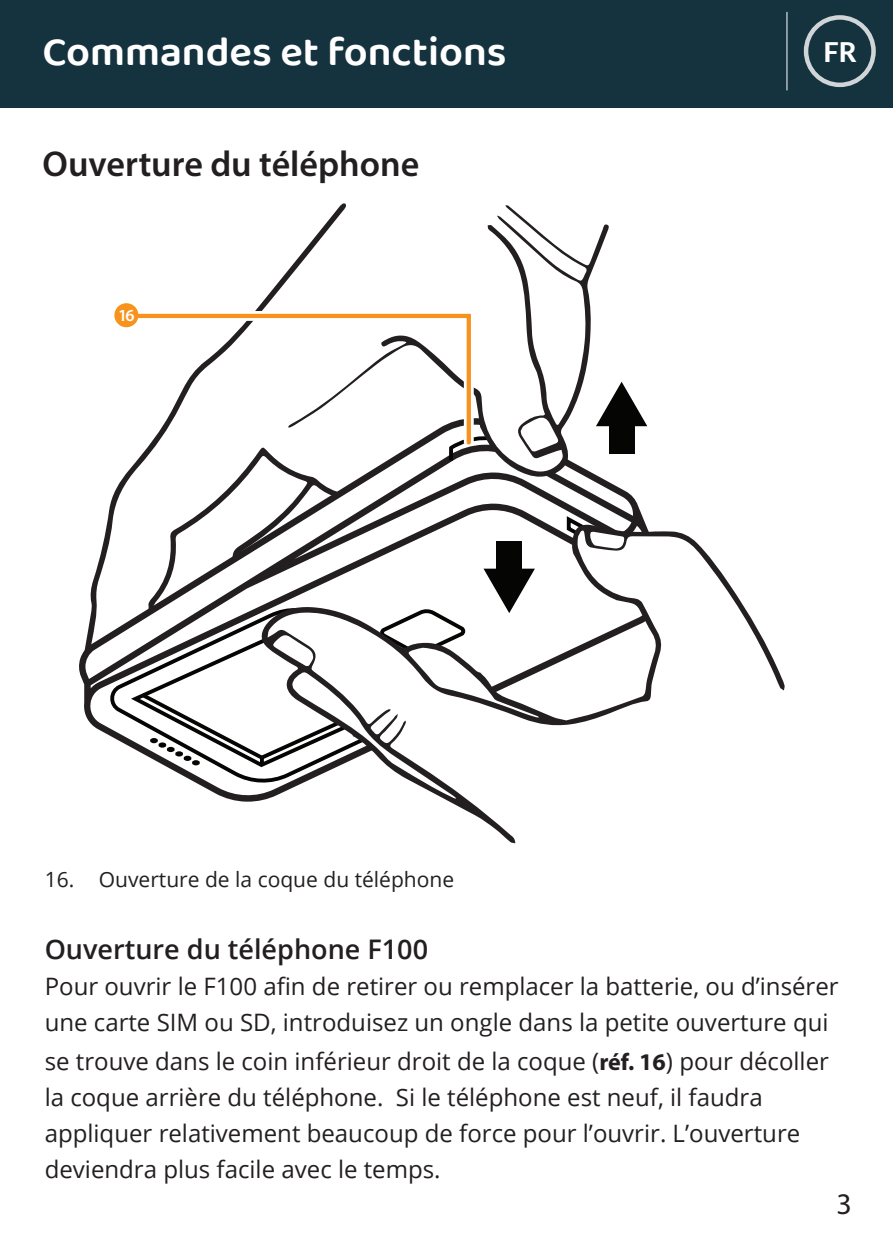
<style>
.page{position:relative;width:893px;height:1259px;background:#fff}
.page>*{position:absolute;margin:0;border:0;box-sizing:border-box;transform-origin:0 0}
.t1{font:600 42px "Baloo 2";color:#fff}
.t2{font:600 36px "Myriad Pro";color:#231f20}
.t3{font:30px "Myriad Pro";color:#231f20}
.t4{font:600 27px "Open Sans";color:#231f20}
.t5{font:800 27px "Lato";color:#fff}
.t6{font:24px/36px "Open Sans";color:#231f20}
.t7{font:21px "Open Sans";color:#231f20}
.t8{font:600 16.8px "Myriad Pro";color:#fff}
.s1{font-family:"Myriad Pro";font-weight:700}
</style>
<div class="page">
<div style="left:0;top:0;width:892px;height:108px;background:#15333f"></div>
<div style="left:803px;top:15px;width:72px;height:72px;border:5px solid #fff;border-radius:50%"></div>
<hr style="left:786px;top:12px;width:1px;height:78px;background:#fff">
<svg style="left:79px;top:651px;width:181px;height:150px"></svg>
<svg style="left:105px;top:654px;width:155px;height:133px"></svg>
<svg style="left:84px;top:203px;width:262px;height:451px"></svg>
<svg style="left:288px;top:205px;width:321px;height:177px"></svg>
<svg style="left:260px;top:578px;width:524px;height:265px"></svg>
<svg style="left:130px;top:382px;width:595px;height:387px"></svg>
<svg style="left:128px;top:306px;width:350px;height:143px"></svg>
<svg style="left:134px;top:312px;width:339px;height:135px"></svg>
<div style="left:114px;top:303px;width:24px;height:24px;background:#f7931d;border-radius:50%"></div>
<h1 class="t1" style="left:43px;top:35px;width:465px">Commandes et fonctions</h1>
<h2 class="t2" style="left:43px;top:150px;width:378px">Ouverture du téléphone</h2>
<p class="t8" style="left:118px;top:305px;width:18px">16</p>
<p class="t7" style="left:45px;top:865px;width:411px">16. Ouverture de la coque du téléphone</p>
<p class="t5" style="left:823px;top:37px;width:34px">FR</p>
<p class="t4" style="left:45px;top:930px;width:385px">Ouverture du téléphone F100</p>
<p class="t6" style="left:45px;top:967px;width:795px">Pour ouvrir le F100 afin de retirer ou remplacer la batterie, ou d’insérer une carte SIM ou SD, introduisez un ongle dans la petite ouverture qui</p>
<p class="t6" style="left:45px;top:1042px;width:785px">se trouve dans le coin inférieur droit de la coque (<span class="s1">réf. 16</span>) pour décoller la coque arrière du téléphone. Si le téléphone est neuf, il faudra appliquer relativement beaucoup de force pour l’ouvrir. L’ouverture deviendra plus facile avec le temps.</p>
<p class="t3" style="left:836px;top:1186px;width:17px">3</p>
</div>
